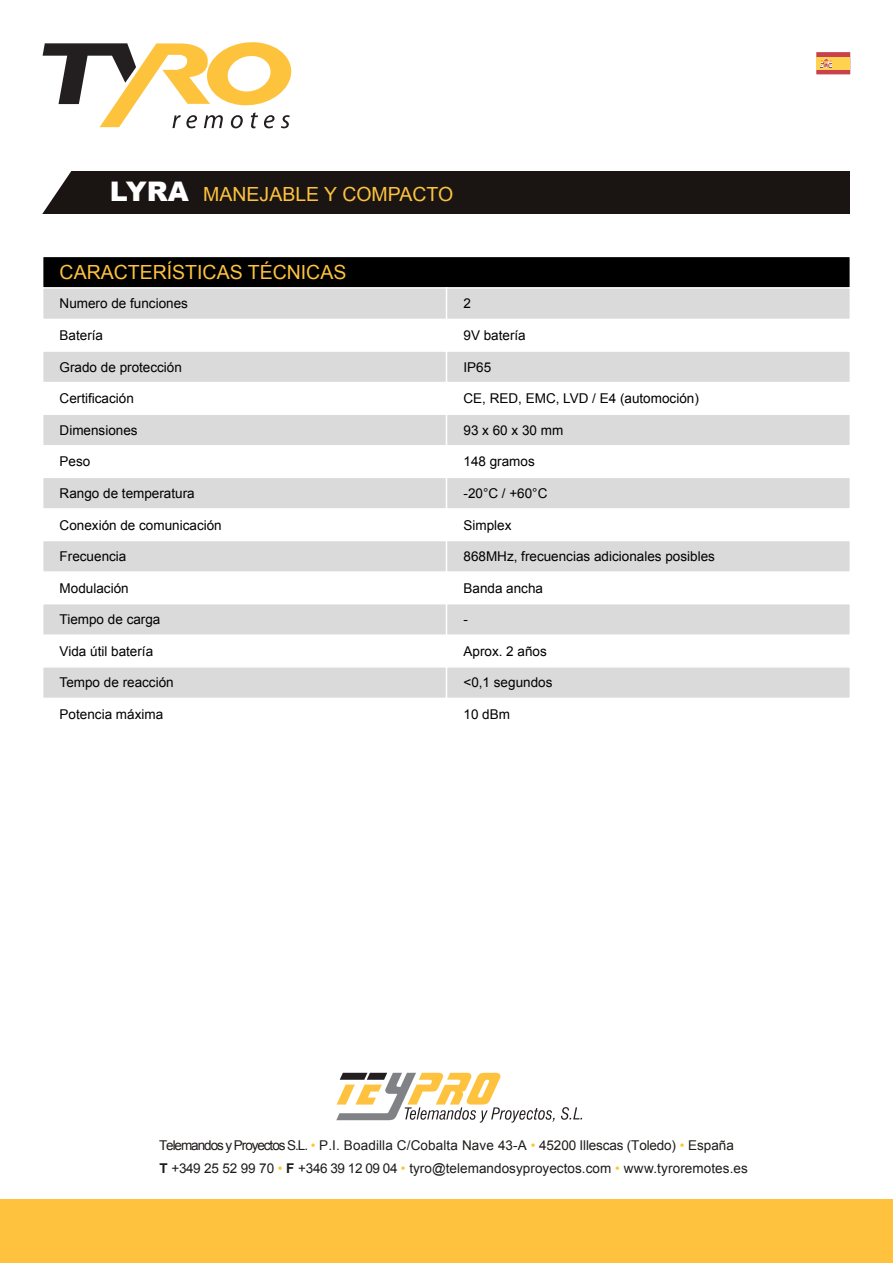
<style>
.page{position:relative;width:893px;height:1263px;background:#fff}
.page>*{position:absolute;margin:0;border:0;box-sizing:border-box;transform-origin:0 0}
.t1{font:19.5px "Arial";color:#fec23e}
.t2{font:13.5px "Arial";color:#000}
.t3{font:13.5px/23px "Arial";letter-spacing:.005em;color:#1e1c1a}
.t4{font:13.5px "Arial";letter-spacing:.28em;color:#000}
.s1{font-weight:900;font-size:27px;color:#fff}
.s2{color:#ffc52e}
.s3{font-weight:700}
</style>
<div class="page">
<div style="left:816px;top:52px;width:34px;height:22px;background:#c8414b"></div>
<div style="left:816px;top:57px;width:34px;height:13px;background:#ffd250"></div>
<svg style="left:821px;top:58px;width:11px;height:10px"></svg>
<svg style="left:43px;top:42px;width:248px;height:86px"></svg>
<div style="left:0;top:1199px;width:893px;height:64px;background:#fec23e"></div>
<div style="left:0;top:171px;width:850px;height:42px;background:#1a1513"></div>
<svg style="left:0;top:171px;width:81px;height:43px"></svg>
<svg style="left:336px;top:1073px;width:219px;height:50px"></svg>
<svg style="left:561px;top:1107px;width:21px;height:13px"></svg>
<div style="left:43px;top:256px;width:807px;height:32px;background:#000"></div>
<svg style="left:43px;top:289px;width:807px;height:409px;fill:#dadada"></svg>
<hr style="left:446px;top:288px;width:1px;height:442px;background:#fff">
<hr style="left:43px;top:256px;width:807px;height:1px;background:#fff">
<hr style="left:43px;top:287px;width:807px;height:2px;background:#fff">
<hr style="left:43px;top:319px;width:807px;height:1px;background:#fff">
<hr style="left:43px;top:350px;width:807px;height:2px;background:#fff">
<hr style="left:43px;top:382px;width:807px;height:1px;background:#fff">
<hr style="left:43px;top:413px;width:807px;height:2px;background:#fff">
<hr style="left:43px;top:445px;width:807px;height:1px;background:#fff">
<hr style="left:43px;top:477px;width:807px;height:1px;background:#fff">
<hr style="left:43px;top:508px;width:807px;height:2px;background:#fff">
<hr style="left:43px;top:540px;width:807px;height:1px;background:#fff">
<hr style="left:43px;top:571px;width:807px;height:2px;background:#fff">
<hr style="left:43px;top:603px;width:807px;height:1px;background:#fff">
<hr style="left:43px;top:634px;width:807px;height:2px;background:#fff">
<hr style="left:43px;top:666px;width:807px;height:2px;background:#fff">
<h1 class="t1" style="left:110px;top:187px;width:345px"><span class="s1">LYRA</span> MANEJABLE Y COMPACTO</h1>
<h1 class="t1" style="left:60px;top:265px;width:288px">CARACTERÍSTICAS TÉCNICAS</h1>
<p class="t2" style="left:60px;top:299px;width:130px">Numero de funciones</p>
<p class="t2" style="left:463px;top:299px;width:9px">2</p>
<p class="t2" style="left:60px;top:330px;width:45px">Batería</p>
<p class="t2" style="left:463px;top:330px;width:64px">9V batería</p>
<p class="t2" style="left:60px;top:362px;width:124px">Grado de protección</p>
<p class="t2" style="left:463px;top:362px;width:29px">IP65</p>
<p class="t2" style="left:60px;top:393px;width:76px">Certificación</p>
<p class="t2" style="left:463px;top:393px;width:237px">CE, RED, EMC, LVD / E4 (automoción)</p>
<p class="t2" style="left:60px;top:425px;width:80px">Dimensiones</p>
<p class="t4" style="left:463px;top:425px;width:101px">93x60x30mm</p>
<p class="t2" style="left:60px;top:457px;width:32px">Peso</p>
<p class="t2" style="left:463px;top:457px;width:73px">148 gramos</p>
<p class="t2" style="left:60px;top:488px;width:137px">Rango de temperatura</p>
<p class="t2" style="left:463px;top:488px;width:85px">-20°C / +60°C</p>
<p class="t2" style="left:60px;top:520px;width:164px">Conexión de comunicación</p>
<p class="t2" style="left:463px;top:520px;width:50px">Simplex</p>
<p class="t2" style="left:60px;top:551px;width:68px">Frecuencia</p>
<p class="t2" style="left:463px;top:551px;width:253px">868MHz, frecuencias adicionales posibles</p>
<p class="t2" style="left:60px;top:583px;width:71px">Modulación</p>
<p class="t2" style="left:463px;top:583px;width:81px">Banda ancha</p>
<p class="t2" style="left:60px;top:614px;width:102px">Tiempo de carga</p>
<p class="t2" style="left:463px;top:614px;width:6px">-</p>
<p class="t2" style="left:60px;top:646px;width:95px">Vida útil batería</p>
<p class="t2" style="left:463px;top:646px;width:85px">Aprox. 2 años</p>
<p class="t2" style="left:60px;top:678px;width:116px">Tempo de reacción</p>
<p class="t2" style="left:463px;top:678px;width:90px">&lt;0,1 segundos</p>
<p class="t2" style="left:60px;top:709px;width:105px">Potencia máxima</p>
<p class="t2" style="left:463px;top:709px;width:48px">10 dBm</p>
<p class="t3" style="left:159px;top:1135px;width:590px">Telemandos yProyectosS.L. <span class="s2">•</span> P.I. Boadilla C/Cobalta Nave 43-A <span class="s2">•</span> 45200 Illescas (Toledo) <span class="s2">•</span> España<br><span class="s3">T</span> +349 25 52 99 70 <span class="s2">•</span> <span class="s3">F</span> +346 39 12 09 04 <span class="s2">•</span> tyro@telemandosyproyectos.com <span class="s2">•</span> www.tyroremotes.es</p>
</div>
